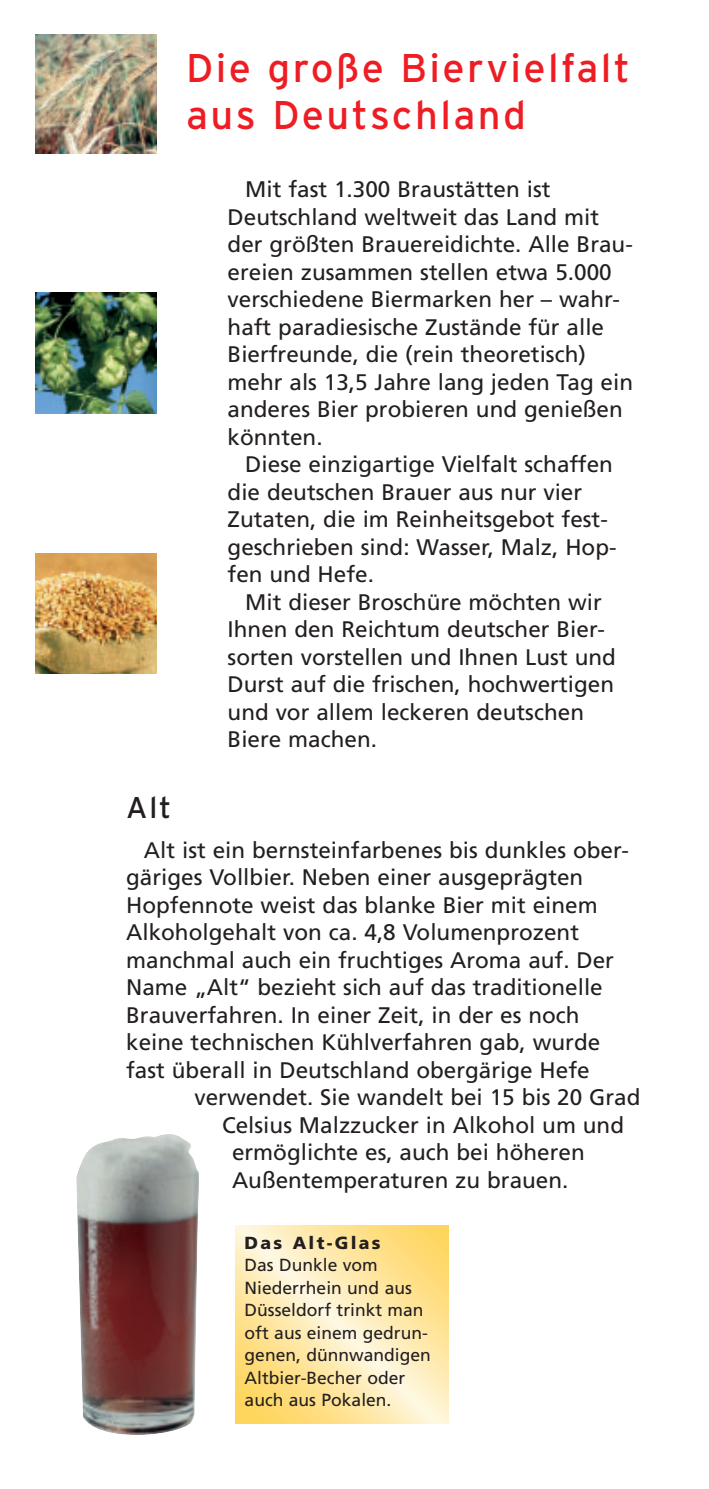
<style>
.page{position:relative;width:709px;height:1489px;background:#fff}
.page>*{position:absolute;margin:0;border:0;box-sizing:border-box;transform-origin:0 0}
.t1{font:40px/47.5px "Interstate";letter-spacing:.06em;color:#ee1d23}
.t2{font:30px "Interstate";color:#231f20}
.t3{font:22.5px/27.5px "Frutiger";color:#231f20}
.t4{font:17.5px/22.5px "Frutiger";color:#231f20}
.t5{font:900 17.5px "Frutiger";letter-spacing:.13em;color:#231f20}
</style>
<div class="page">
<img style="left:36px;top:293px;width:120px;height:120px">
<img style="left:36px;top:34px;width:120px;height:119px">
<img style="left:36px;top:553px;width:120px;height:120px">
<img style="left:76px;top:1134px;width:123px;height:301px">
<svg style="left:235px;top:1225px;width:213px;height:198px;background:#fee8a8"></svg>
<h1 class="t1" style="left:186px;top:48px;width:445px">Die große Biervielfalt aus Deutschland</h1>
<p class="t3" style="left:227px;top:177px;width:407px;text-indent:18px">Mit fast 1.300 Braustätten ist Deutschland weltweit das Land mit der größten Brauereidichte. Alle Brau&shy;ereien zusammen stellen etwa 5.000 verschiedene Biermarken her – wahr&shy;haft paradiesische Zustände für alle Bierfreunde, die (rein theoretisch) mehr als 13,5 Jahre lang jeden Tag ein anderes Bier probieren und genießen könnten.</p>
<p class="t3" style="left:227px;top:452px;width:390px;text-indent:18px">Diese einzigartige Vielfalt schaffen die deutschen Brauer aus nur vier<br>Zutaten, die im Reinheitsgebot fest&shy;geschrieben sind: Wasser, Malz, Hop&shy;fen und Hefe.</p>
<p class="t3" style="left:227px;top:590px;width:390px;text-indent:18px">Mit dieser Broschüre möchten wir<br>Ihnen den Reichtum deutscher Bier&shy;sorten vorstellen und Ihnen Lust und<br>Durst auf die frischen, hochwertigen und vor allem leckeren deutschen<br>Biere machen.</p>
<h2 class="t2" style="left:126px;top:796px;width:46px">Alt</h2>
<p class="t3" style="left:126px;top:837px;width:504px;text-indent:18px">Alt ist ein bernsteinfarbenes bis dunkles ober&shy;gäriges Vollbier. Neben einer ausgeprägten Hopfennote weist das blanke Bier mit einem Alkoholgehalt von ca. 4,8 Volumenprozent manchmal auch ein fruchtiges Aroma auf. Der Name „Alt“ bezieht sich auf das traditionelle Brauverfahren. In einer Zeit, in der es noch keine technischen Kühlverfahren gab, wurde fast überall in Deutschland obergärige Hefe</p>
<p class="t3" style="left:194px;top:1085px;width:447px">verwendet. Sie wandelt bei 15 bis 20 Grad</p>
<p class="t3" style="left:222px;top:1112px;width:403px">Celsius Malzzucker in Alkohol um und</p>
<p class="t3" style="left:232px;top:1140px;width:354px">ermöglichte es, auch bei höheren</p>
<p class="t3" style="left:232px;top:1167px;width:338px">Außentemperaturen zu brauen.</p>
<p class="t5" style="left:244px;top:1235px;width:137px">Das Alt-Glas</p>
<p class="t4" style="left:244px;top:1254px;width:188px">Das Dunkle vom<br>Niederrhein und aus<br>Düsseldorf trinkt man oft aus einem gedrun&shy;genen, dünnwandigen<br>Altbier-Becher oder auch aus Pokalen.</p>
</div>
